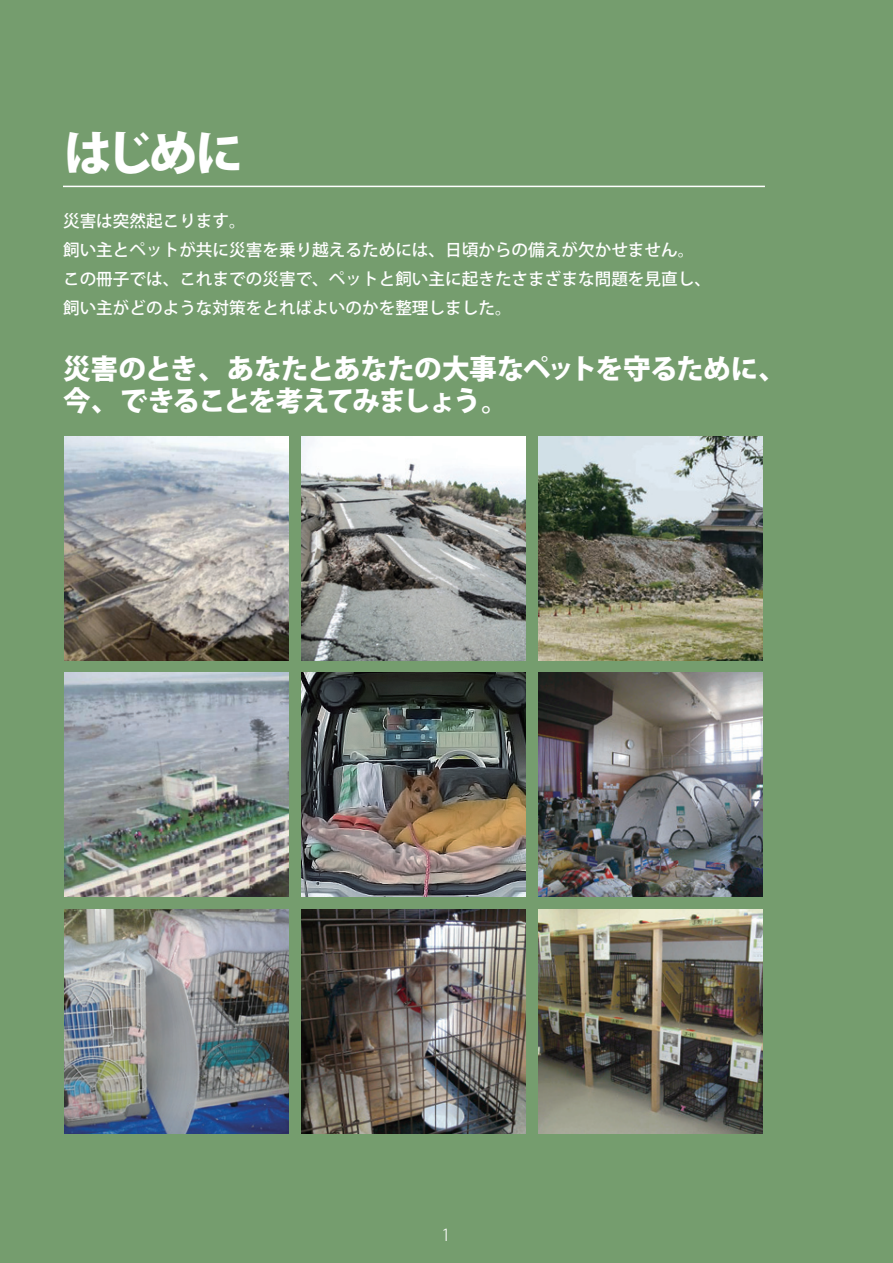
<style>
.page{position:relative;width:893px;height:1263px;background:#759d6e}
.page>*{position:absolute;margin:0;border:0;box-sizing:border-box;transform-origin:0 0}
.t1{font:800 48.6px "Koz Go Pro";color:#fff}
.t2{font:800 27.6px/31.5px "Koz Go Pro";letter-spacing:-.045em;color:#fff}
.t3{font:500 16.65px/29.1px "Koz Go Pro";color:#fff}
.t4{font:300 16.5px "Koz Go Pro";color:#fff}
</style>
<div class="page">
<img style="left:65px;top:436px;width:224px;height:224px">
<img style="left:302px;top:436px;width:224px;height:224px">
<img style="left:538px;top:436px;width:224px;height:224px">
<img style="left:65px;top:673px;width:224px;height:224px">
<img style="left:302px;top:673px;width:224px;height:224px">
<img style="left:538px;top:673px;width:224px;height:224px">
<img style="left:65px;top:910px;width:224px;height:224px">
<img style="left:302px;top:910px;width:224px;height:224px">
<img style="left:538px;top:910px;width:224px;height:224px">
<hr style="left:63px;top:186px;width:702px;height:1px;background:#fff">
<h1 class="t1" style="left:64px;top:121px;width:181px">はじめに</h1>
<p class="t3" style="left:63px;top:207px;width:649px">災害は突然起こります。<br>飼い主とペットが共に災害を乗り越えるためには、日頃からの備えが欠かせません。この冊子では、これまでの災害で、ペットと飼い主に起きたさまざまな問題を見直し、飼い主がどのような対策をとればよいのかを整理しました。</p>
<h2 class="t2" style="left:63px;top:355px;width:725px">災害のとき、あなたとあなたの大事なペットを守るために、今、できることを考えてみましょう。</h2>
<p class="t4" style="left:441px;top:1224px;width:10px">1</p>
</div>
